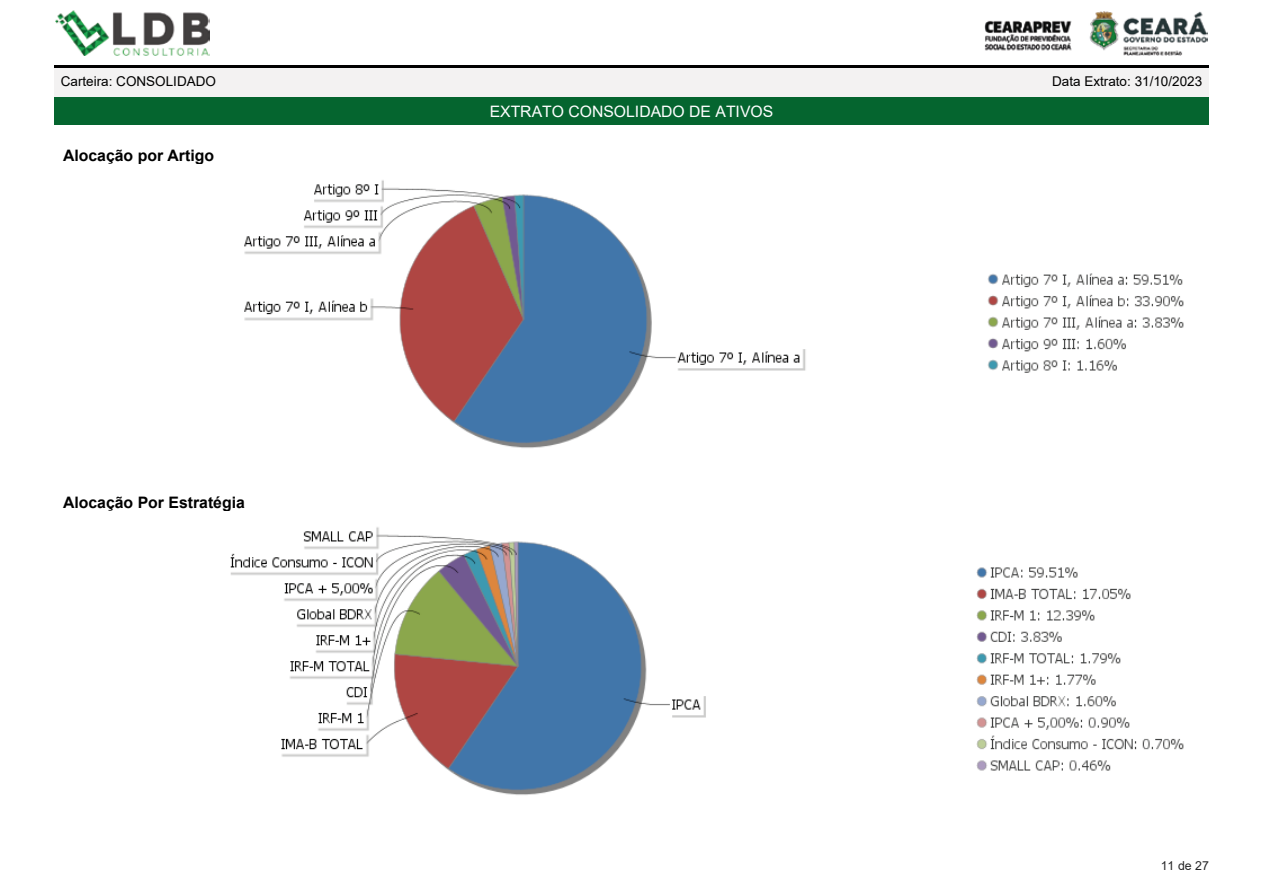
<style>
.page{position:relative;width:1263px;height:893px;background:#fff}
.page>*{position:absolute;margin:0;border:0;box-sizing:border-box;transform-origin:0 0}
.t1{font:700 15.75px "Arial";color:#000}
.t2{font:15.75px "Arial";color:#fff}
.t3{font:13.5px "Arial";color:#000}
.t4{font:12.3px "Arial";color:#262627}
</style>
<div class="page">
<div style="left:54px;top:65px;width:1155px;height:33px;background:#f3f2f2"></div>
<hr style="left:54px;top:65px;width:1155px;height:3px;background:#000">
<div style="left:54px;top:98px;width:1155px;height:27px;background:#05652f"></div>
<img style="left:55px;top:10px;width:155px;height:45px">
<img style="left:984px;top:11px;width:224px;height:44px">
<img style="left:244px;top:180px;width:940px;height:268px">
<img style="left:230px;top:527px;width:954px;height:268px">
<p class="t3" style="left:61px;top:72px;width:157px">Carteira: CONSOLIDADO</p>
<p class="t3" style="left:1052px;top:72px;width:152px">Data Extrato: 31/10/2023</p>
<p class="t2" style="left:490px;top:101px;width:285px">EXTRATO CONSOLIDADO DE ATIVOS</p>
<p class="t1" style="left:63px;top:144px;width:153px">Alocação por Artigo</p>
<p class="t1" style="left:63px;top:491px;width:183px">Alocação Por Estratégia</p>
<p class="t4" style="left:1161px;top:857px;width:50px">11 de 27</p>
</div>
